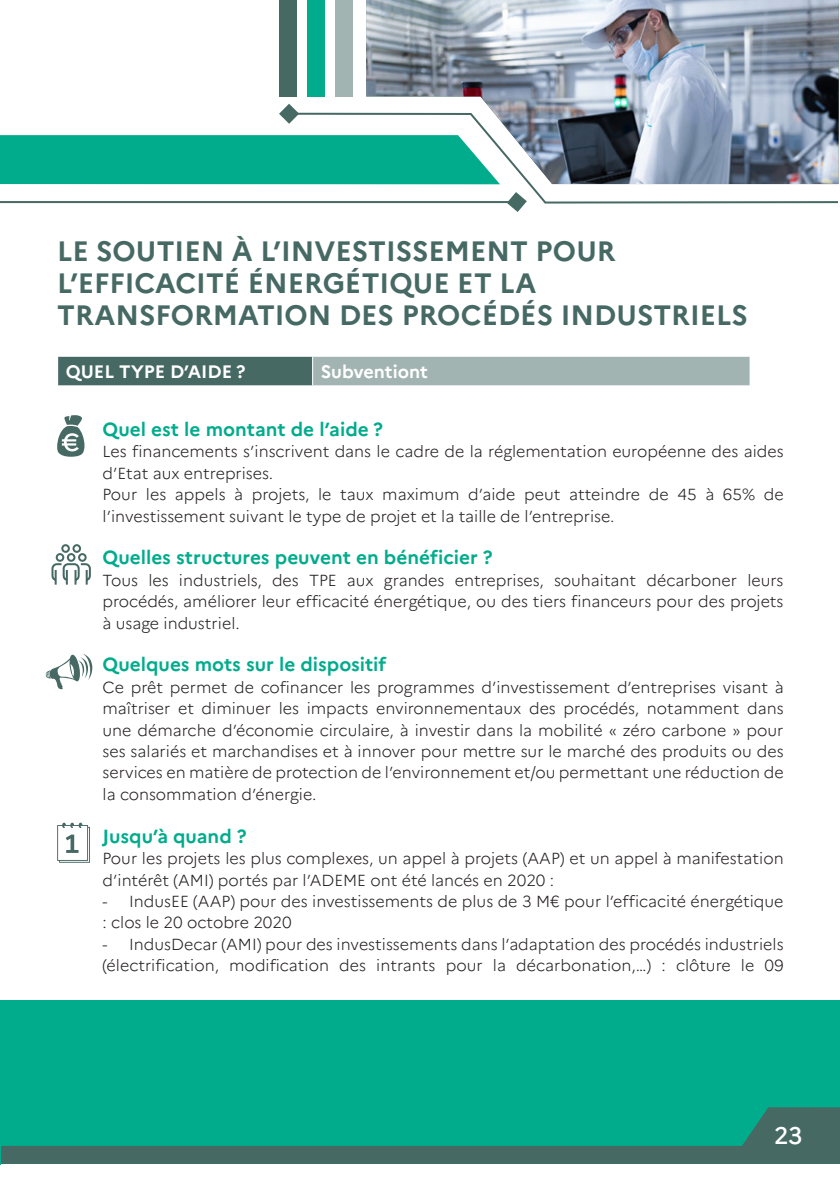
<style>
.page{position:relative;width:840px;height:1191px;background:#fff}
.page>*{position:absolute;margin:0;border:0;box-sizing:border-box;transform-origin:0 0}
.Style-Titre{font:700 28px/32px "Marianne";color:#466964}
.t1{font:500 24px "Marianne";color:#fff}
.inter-vert_2{font:700 19px "Marianne";color:#00ac8c}
.inter-vert_-_1er{font:700 19px "Marianne";color:#00ac8c}
.Type_d_aide1{font:700 18px "Marianne";color:#fff}
.Type_d_aide2{font:700 18px "Marianne";color:#fff}
.texte_courant_3{font:300 16px/21.4px "Marianne";color:#231f20}
</style>
<div class="page">
<div style="left:0;top:1000px;width:839px;height:163px;background:#00ac8c"></div>
<img style="left:366px;top:0;width:472px;height:112px">
<svg style="left:279px;top:104px;width:19px;height:16px"></svg>
<svg style="left:285px;top:112px;width:554px;height:92px"></svg>
<svg style="left:506px;top:192px;width:20px;height:20px"></svg>
<hr style="left:0;top:201px;width:512px;height:2px;background:#466964">
<div style="left:0;top:135px;width:499px;height:49px;background:#00ac8c"></div>
<div style="left:279px;top:0;width:17px;height:96px;background:#466964"></div>
<div style="left:307px;top:0;width:17px;height:96px;background:#00ac8c"></div>
<div style="left:335px;top:0;width:17px;height:96px;background:#a2b4b1"></div>
<hr style="left:0;top:1000px;width:1px;height:164px;background:#00ac8c">
<svg style="left:1px;top:1107px;width:838px;height:56px"></svg>
<div style="left:58px;top:356px;width:254px;height:30px;background:#466964"></div>
<div style="left:312px;top:356px;width:437px;height:30px;background:#a2b4b1"></div>
<hr style="left:57px;top:356px;width:255px;height:1px;background:#fff">
<hr style="left:312px;top:356px;width:438px;height:1px;background:#fff">
<svg style="left:312px;top:357px;width:1px;height:28px"></svg>
<svg style="left:749px;top:357px;width:1px;height:28px"></svg>
<hr style="left:57px;top:385px;width:255px;height:1px;background:#fff">
<hr style="left:312px;top:385px;width:438px;height:1px;background:#fff">
<svg style="left:57px;top:415px;width:27px;height:42px"></svg>
<svg style="left:51px;top:544px;width:40px;height:41px"></svg>
<svg style="left:46px;top:654px;width:46px;height:35px"></svg>
<svg style="left:57px;top:822px;width:33px;height:40px"></svg>
<p class="Style-Titre" style="left:57px;top:235px;width:691px">LE SOUTIEN À L’INVESTISSEMENT POUR<br>L’EFFICACITÉ ÉNERGÉTIQUE ET LA<br>TRANSFORMATION DES PROCÉDÉS INDUSTRIELS</p>
<p class="Type_d_aide1" style="left:66px;top:360px;width:181px">QUEL TYPE D’AIDE ?</p>
<p class="Type_d_aide2" style="left:320px;top:360px;width:109px">Subventiont</p>
<p class="inter-vert_-_1er" style="left:102px;top:417px;width:282px">Quel est le montant de l’aide ?</p>
<p class="texte_courant_3" style="left:102px;top:441px;width:682px">Les financements s’inscrivent dans le cadre de la réglementation européenne des aides d’Etat aux entreprises.</p>
<p class="texte_courant_3" style="left:102px;top:484px;width:682px">Pour les appels à projets, le taux maximum d’aide peut atteindre de 45 à 65% de l’investissement suivant le type de projet et la taille de l’entreprise.</p>
<p class="inter-vert_2" style="left:102px;top:546px;width:391px">Quelles structures peuvent en bénéficier ?</p>
<p class="texte_courant_3" style="left:102px;top:569px;width:682px;text-align:justify">Tous les industriels, des TPE aux grandes entreprises, souhaitant décarboner leurs procédés, améliorer leur efficacité énergétique, ou des tiers financeurs pour des projets à usage industriel.</p>
<p class="inter-vert_2" style="left:102px;top:653px;width:285px">Quelques mots sur le dispositif</p>
<p class="texte_courant_3" style="left:102px;top:676px;width:682px;text-align:justify">Ce prêt permet de cofinancer les programmes d’investissement d’entreprises visant à maîtriser et diminuer les impacts environnementaux des procédés, notamment dans une démarche d’économie circulaire, à investir dans la mobilité « zéro carbone » pour ses salariés et marchandises et à innover pour mettre sur le marché des produits ou des services en matière de protection de l’environnement et/ou permettant une réduction de la consommation d’énergie.</p>
<p class="inter-vert_2" style="left:102px;top:824px;width:146px">Jusqu’à quand ?</p>
<p class="texte_courant_3" style="left:102px;top:847px;width:682px">Pour les projets les plus complexes, un appel à projets (AAP) et un appel à manifestation d’intérêt (AMI) portés par l’ADEME ont été lancés en 2020 :</p>
<p class="texte_courant_3" style="left:102px;top:890px;width:682px">- IndusEE (AAP) pour des investissements de plus de 3 M€ pour l’efficacité énergétique : clos le 20 octobre 2020</p>
<p class="texte_courant_3" style="left:102px;top:933px;width:682px">- IndusDecar (AMI) pour des investissements dans l’adaptation des procédés industriels (électrification, modification des intrants pour la décarbonation,…) : clôture le 09</p>
<p class="t1" style="left:773px;top:1121px;width:30px">23</p>
</div>
